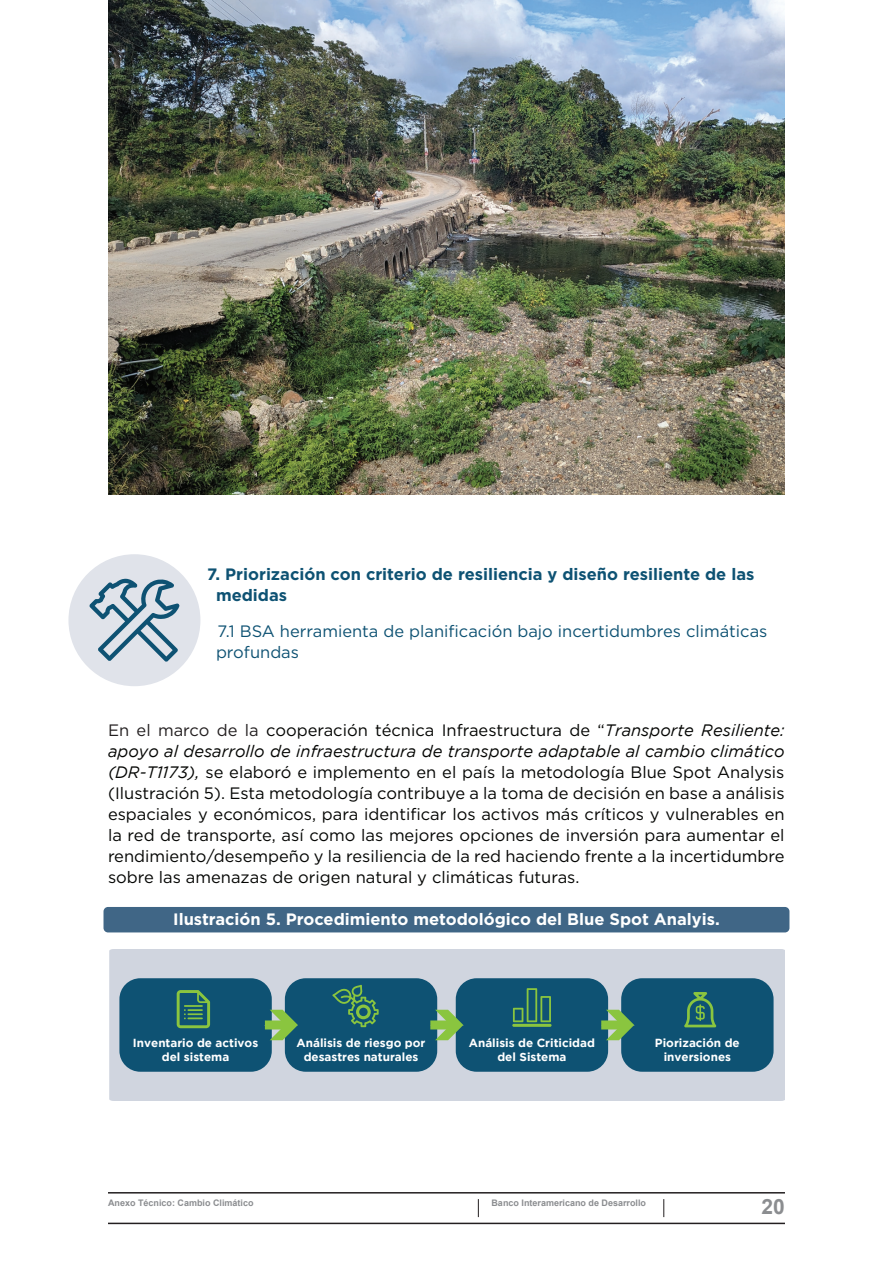
<style>
.page{position:relative;width:893px;height:1263px;background:#fff}
.page>*{position:absolute;margin:0;border:0;box-sizing:border-box;transform-origin:0 0}
.t1{font:700 21px "Arial";color:#8b8d90}
.t2{font:16.5px/21px "Gotham";color:#040503;text-align:justify}
.t3{font:16.5px/21px "Gotham";color:#0e5273}
.t4{font:700 16.5px/21px "Gotham";color:#0e5273}
.t5{font:700 16.5px "Gotham";color:#fff}
.t6{font:700 11.7px/14px "Gotham";color:#fff;text-align:center}
.t7{font:700 9px "Arial";color:#8b8d90}
.s1{color:#231f20}
.s2{font-style:italic}
</style>
<div class="page">
<hr style="left:108px;top:1192px;width:677px;height:1px;background:#231f20">
<hr style="left:108px;top:1223px;width:677px;height:1px;background:#231f20">
<svg style="left:478px;top:1199px;width:1px;height:18px"></svg>
<svg style="left:663px;top:1199px;width:1px;height:18px"></svg>
<div style="left:104px;top:907px;width:685px;height:25px;background:#406686;border-radius:4px"></div>
<img style="left:108px;top:0;width:677px;height:494px">
<div style="left:68px;top:554px;width:132px;height:132px;background:#e0e3ea;border-radius:50%"></div>
<div style="left:109px;top:949px;width:676px;height:152px;background:#d0d5df"></div>
<div style="left:119px;top:978px;width:153px;height:94px;background:#0e5273;border-radius:21px"></div>
<div style="left:285px;top:978px;width:152px;height:94px;background:#0e5273;border-radius:21px"></div>
<div style="left:265px;top:1020px;width:23px;height:9px;background:#8ac53f"></div>
<svg style="left:270px;top:1010px;width:28px;height:30px"></svg>
<div style="left:456px;top:978px;width:152px;height:94px;background:#0e5273;border-radius:21px"></div>
<div style="left:621px;top:978px;width:152px;height:94px;background:#0e5273;border-radius:21px"></div>
<div style="left:601px;top:1020px;width:23px;height:9px;background:#8ac53f"></div>
<svg style="left:606px;top:1010px;width:28px;height:30px"></svg>
<div style="left:430px;top:1020px;width:23px;height:9px;background:#8ac53f"></div>
<svg style="left:435px;top:1010px;width:28px;height:30px"></svg>
<svg style="left:684px;top:992px;width:32px;height:35px"></svg>
<svg style="left:512px;top:988px;width:40px;height:39px"></svg>
<svg style="left:177px;top:990px;width:33px;height:38px"></svg>
<svg style="left:332px;top:985px;width:47px;height:42px"></svg>
<svg style="left:89px;top:579px;width:91px;height:83px"></svg>
<p class="t4" style="left:216px;top:563px;width:540px;text-indent:-9px">7. Priorización con criterio de resiliencia y diseño resiliente de las medidas</p>
<p class="t3" style="left:216px;top:620px;width:553px">7.1 BSA herramienta de planificación bajo incertidumbres climáticas profundas</p>
<p class="t2" style="left:108px;top:719px;width:678px"><span class="s1">En el marco de la</span> cooperación técnica Infraestructura de “<span class="s2">Transporte Resiliente: apoyo al desarrollo de infraestructura de transporte adaptable al cambio climático (DR-T1173),</span> se elaboró e implemento en el país la metodología Blue Spot Analysis (Ilustración 5). Esta metodología contribuye a la toma de decisión en base a análisis espaciales y económicos, para identificar los activos más críticos y vulnerables en la red de transporte, así como las mejores opciones de inversión para aumentar el rendimiento/desempeño y la resiliencia de la red haciendo frente a la incertidumbre sobre las amenazas de origen natural y climáticas futuras.</p>
<p class="t5" style="left:173px;top:908px;width:548px">Ilustración 5. Procedimiento metodológico del Blue Spot Analyis.</p>
<p class="t6" style="left:133px;top:1035px;width:127px">Inventario de activos del sistema</p>
<p class="t6" style="left:297px;top:1035px;width:130px">Análisis de riesgo por desastres naturales</p>
<p class="t6" style="left:469px;top:1035px;width:128px">Análisis de Criticidad del Sistema</p>
<p class="t6" style="left:655px;top:1035px;width:86px">Piorización de inversiones</p>
<p class="t7" style="left:108px;top:1196px;width:147px">Anexo Técnico: Cambio Climático</p>
<p class="t7" style="left:491px;top:1196px;width:156px">Banco Interamericano de Desarrollo</p>
<p class="t1" style="left:762px;top:1193px;width:25px">20</p>
</div>
